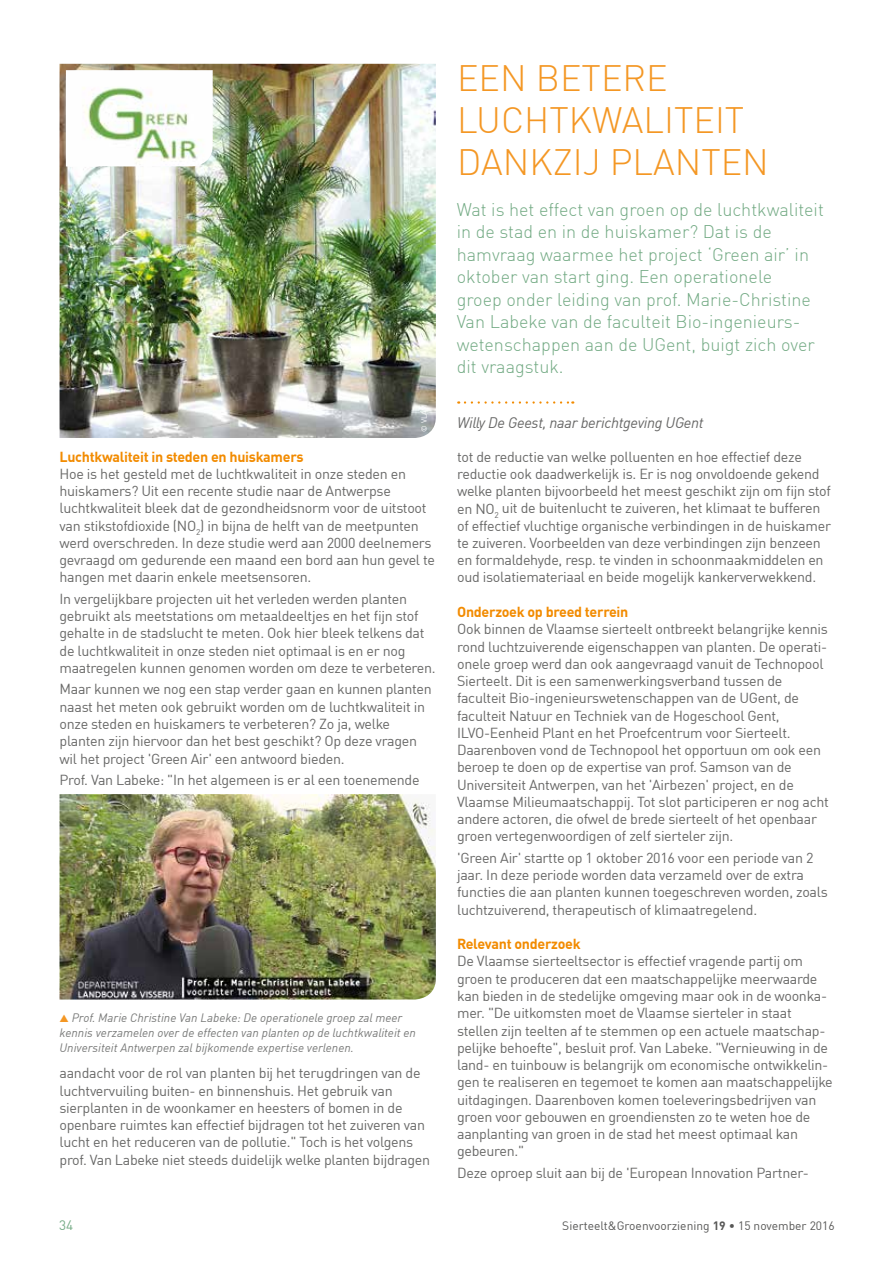
<style>
.page{position:relative;width:893px;height:1263px;background:#fff}
.page>*{position:absolute;margin:0;border:0;box-sizing:border-box;transform-origin:0 0}
.t1{font:300 36px/42px "DIN Offc Pro";color:#f49724}
.t2{font:300 18px/22.5px "DIN Offc Pro";color:#73aa84}
.t3{font:italic 15px "DIN Offc Pro";letter-spacing:-.02em;color:#686867}
.t4{font:14.25px/17.2px "DIN Offc Pro";letter-spacing:-.02em;color:#686867}
.t5{font:700 14.25px "DIN Offc Pro";letter-spacing:-.02em;color:#f28b00}
.t6{font:13.5px "DIN Offc Pro";color:#73aa84}
.t7{font:italic 12px/15px "DIN Offc Pro";color:#797a79}
.t8{font:12px "DIN Offc Pro";color:#575756}
.t9{font:7.5px "DIN Offc Pro";color:#fff}
.s1{color:#f49724}
.s2{font-weight:700}
</style>
<div class="page">
<svg style="left:465px;top:401px;width:108px;height:3px"></svg>
<img style="left:60px;top:794px;width:376px;height:205px">
<img style="left:60px;top:64px;width:376px;height:374px">
<img style="left:66px;top:70px;width:147px;height:96px">
<p class="t9" style="left:418px;top:432px;width:28px;rotate:-90deg">© VLAM</p>
<p class="t5" style="left:60px;top:445px;width:245px">Luchtkwaliteit in steden en huiskamers</p>
<p class="t4" style="left:60px;top:464px;width:377px">Hoe is het gesteld met de luchtkwaliteit in onze steden en huiskamers? Uit een recente studie naar de Antwerpse luchtkwaliteit bleek dat de gezondheidsnorm voor de uitstoot van stikstofdioxide (NO<sub>2</sub>) in bijna de helft van de meetpunten werd overschreden. In deze studie werd aan 2000 deelnemers gevraagd om gedurende een maand een bord aan hun gevel te hangen met daarin enkele meetsensoren.</p>
<p class="t4" style="left:60px;top:589px;width:378px">In vergelijkbare projecten uit het verleden werden planten gebruikt als meetstations om metaaldeeltjes en het fijn stof gehalte in de stadslucht te meten. Ook hier bleek telkens dat de luchtkwaliteit in onze steden niet optimaal is en er nog maatregelen kunnen genomen worden om deze te verbeteren.</p>
<p class="t4" style="left:60px;top:679px;width:374px">Maar kunnen we nog een stap verder gaan en kunnen planten naast het meten ook gebruikt worden om de luchtkwaliteit in onze steden en huiskamers te verbeteren? Zo ja, welke planten zijn hiervoor dan het best geschikt? Op deze vragen wil het project 'Green Air' een antwoord bieden.</p>
<p class="t4" style="left:60px;top:770px;width:362px">Prof. Van Labeke: "In het algemeen is er al een toenemende</p>
<p class="t7" style="left:60px;top:1009px;width:358px"><span class="s1">▲</span> Prof. Marie Christine Van Labeke: De operationele groep zal meer kennis verzamelen over de effecten van planten op de luchtkwaliteit en<br>Universiteit Antwerpen zal bijkomende expertise verlenen.</p>
<p class="t4" style="left:60px;top:1063px;width:372px">aandacht voor de rol van planten bij het terugdringen van de luchtvervuiling buiten- en binnenshuis. Het gebruik van sierplanten in de woonkamer en heesters of bomen in de openbare ruimtes kan effectief bijdragen tot het zuiveren van lucht en het reduceren van de pollutie." Toch is het volgens prof. Van Labeke niet steeds duidelijk welke planten bijdragen</p>
<h1 class="t1" style="left:457px;top:54px;width:313px">EEN BETERE<br>LUCHTKWALITEIT<br>DANKZIJ PLANTEN</h1>
<p class="t2" style="left:457px;top:196px;width:369px">Wat is het effect van groen op de luchtkwaliteit in de stad en in de huiskamer? Dat is de hamvraag waarmee het project ‘Green air’ in oktober van start ging. Een operationele<br>groep onder leiding van prof. Marie-Christine Van Labeke van de faculteit Bio-ingenieurs&shy;wetenschappen aan de UGent, buigt zich over dit vraagstuk.</p>
<p class="t3" style="left:457px;top:411px;width:248px">Willy De Geest, naar berichtgeving UGent</p>
<p class="t4" style="left:457px;top:447px;width:375px">tot de reductie van welke polluenten en hoe effectief deze reductie ook daadwerkelijk is. Er is nog onvoldoende gekend welke planten bijvoorbeeld het meest geschikt zijn om fijn stof en NO<sub>2</sub> uit de buitenlucht te zuiveren, het klimaat te bufferen of effectief vluchtige organische verbindingen in de huiskamer te zuiveren. Voorbeelden van deze verbindingen zijn benzeen en formaldehyde, resp. te vinden in schoonmaakmiddelen en oud isolatiemateriaal en beide mogelijk kankerverwekkend.</p>
<p class="t5" style="left:457px;top:600px;width:173px">Onderzoek op breed terrein</p>
<p class="t4" style="left:457px;top:619px;width:373px">Ook binnen de Vlaamse sierteelt ontbreekt belangrijke kennis rond luchtzuiverende eigenschappen van planten. De operati&shy;onele groep werd dan ook aangevraagd vanuit de Technopool Sierteelt. Dit is een samenwerkingsverband tussen de faculteit Bio-ingenieurswetenschappen van de UGent, de faculteit Natuur en Techniek van de Hogeschool Gent, ILVO-Eenheid Plant en het Proefcentrum voor Sierteelt.<br>Daarenboven vond de Technopool het opportuun om ook een beroep te doen op de expertise van prof. Samson van de Universiteit Antwerpen, van het 'Airbezen' project, en de Vlaamse Milieumaatschappij. Tot slot participeren er nog acht andere actoren, die ofwel de brede sierteelt of het openbaar groen vertegenwoordigen of zelf sierteler zijn.</p>
<p class="t4" style="left:457px;top:848px;width:372px">'Green Air' startte op 1 oktober 2016 voor een periode van 2 jaar. In deze periode worden data verzameld over de extra functies die aan planten kunnen toegeschreven worden, zoals luchtzuiverend, therapeutisch of klimaatregelend.</p>
<p class="t5" style="left:457px;top:932px;width:125px">Relevant onderzoek</p>
<p class="t4" style="left:457px;top:951px;width:377px">De Vlaamse sierteeltsector is effectief vragende partij om groen te produceren dat een maatschappelijke meerwaarde kan bieden in de stedelijke omgeving maar ook in de woonka&shy;mer. "De uitkomsten moet de Vlaamse sierteler in staat stellen zijn teelten af te stemmen op een actuele maatschap&shy;pelijke behoefte", besluit prof. Van Labeke. "Vernieuwing in de land- en tuinbouw is belangrijk om economische ontwikkelin&shy;gen te realiseren en tegemoet te komen aan maatschappelijke uitdagingen. Daarenboven komen toeleveringsbedrijven van groen voor gebouwen en groendiensten zo te weten hoe de aanplanting van groen in de stad het meest optimaal kan gebeuren."</p>
<p class="t4" style="left:457px;top:1162px;width:353px">Deze oproep sluit aan bij de 'European Innovation Partner-</p>
<p class="t6" style="left:59px;top:1215px;width:16px">34</p>
<p class="t8" style="left:562px;top:1216px;width:274px">Sierteelt&amp;Groenvoorziening <span class="s2">19</span> • 15 november 2016</p>
</div>
